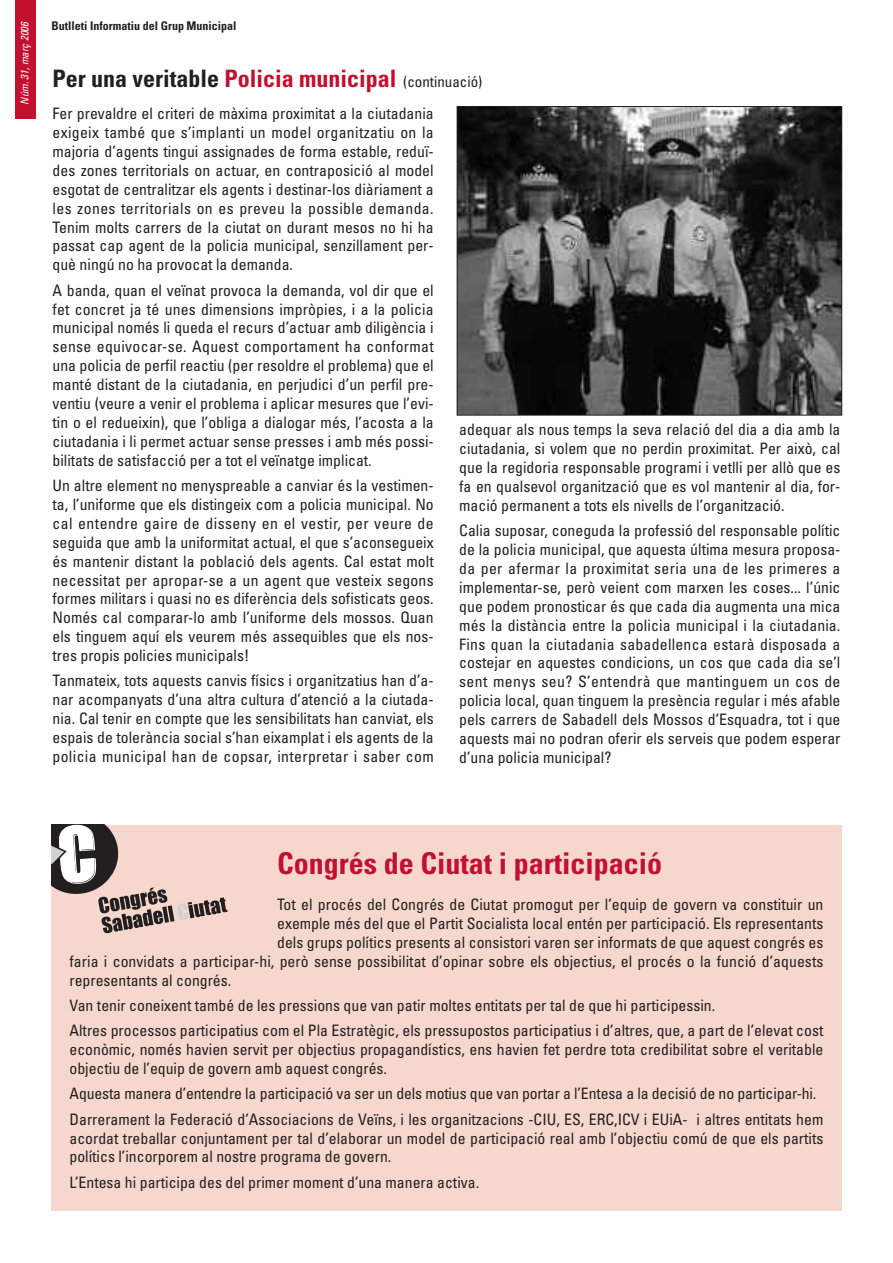
<style>
.page{position:relative;width:893px;height:1263px;background:#fff}
.page>*{position:absolute;margin:0;border:0;box-sizing:border-box;transform-origin:0 0}
.t1{font:700 condensed 30px "Univers";color:#c3102f}
.t2{font:700 condensed 24px "Univers";color:#c3102f}
.t3{font:condensed 15.75px/18.9px "Univers";color:#231f20;text-align:justify}
.t4{font:700 condensed 12px "Univers";color:#231f20}
.t5{font:italic condensed 10.65px "Univers";color:#fff}
.s1{color:#231f20}
.s2{font-weight:400;font-size:15px;color:#231f20}
</style>
<div class="page">
<div style="left:51px;top:825px;width:791px;height:385px;background:#f5d7ce"></div>
<svg style="left:51px;top:825px;width:177px;height:109px"></svg>
<div style="left:15px;top:0;width:20px;height:119px;background:#c3102f"></div>
<img style="left:459px;top:108px;width:381px;height:305px">
<div style="left:457px;top:106px;width:385px;height:309px;border:1px solid #231f20"></div>
<p class="t5" style="left:21px;top:105px;width:85px;rotate:-90deg">Núm. 31, març 2006</p>
<p class="t4" style="left:52px;top:21px;width:187px">Butlletí Informatiu del Grup Municipal</p>
<h2 class="t2" style="left:53px;top:70px;width:431px"><span class="s1">Per una veritable</span> Policia municipal <span class="s2">(continuació)</span></h2>
<p class="t3" style="left:53px;top:105px;width:383px">Fer prevaldre el criteri de màxima proximitat a la ciutadania exigeix també que s’implanti un model organitzatiu on la majoria d’agents tingui assignades de forma estable, reduï&shy;des zones territorials on actuar, en contraposició al model esgotat de centralitzar els agents i destinar-los diàriament a les zones territorials on es preveu la possible demanda.<br>Tenim molts carrers de la ciutat on durant mesos no hi ha passat cap agent de la policia municipal, senzillament per&shy;què ningú no ha provocat la demanda.</p>
<p class="t3" style="left:53px;top:282px;width:383px">A banda, quan el veïnat provoca la demanda, vol dir que el fet concret ja té unes dimensions impròpies, i a la policia municipal només li queda el recurs d’actuar amb diligència i sense equivocar-se. Aquest comportament ha conformat una policia de perfil reactiu (per resoldre el problema) que el manté distant de la ciutadania, en perjudici d’un perfil pre&shy;ventiu (veure a venir el problema i aplicar mesures que l’evi&shy;tin o el redueixin), que l’obliga a dialogar més, l’acosta a la ciutadania i li permet actuar sense presses i amb més possi&shy;bilitats de satisfacció per a tot el veïnatge implicat.</p>
<p class="t3" style="left:53px;top:477px;width:383px">Un altre element no menyspreable a canviar és la vestimen&shy;ta, l’uniforme que els distingeix com a policia municipal. No cal entendre gaire de disseny en el vestir, per veure de seguida que amb la uniformitat actual, el que s’aconsegueix és mantenir distant la població dels agents. Cal estat molt necessitat per apropar-se a un agent que vesteix segons formes militars i quasi no es diferència dels sofisticats geos.<br>Només cal comparar-lo amb l’uniforme dels mossos. Quan els tinguem aquí els veurem més assequibles que els nos&shy;tres propis policies municipals!</p>
<p class="t3" style="left:53px;top:673px;width:383px">Tanmateix, tots aquests canvis físics i organitzatius han d’a&shy;nar acompanyats d’una altra cultura d’atenció a la ciutada&shy;nia. Cal tenir en compte que les sensibilitats han canviat, els espais de tolerància social s’han eixamplat i els agents de la policia municipal han de copsar, interpretar i saber com</p>
<p class="t3" style="left:459px;top:421px;width:383px">adequar als nous temps la seva relació del dia a dia amb la ciutadania, si volem que no perdin proximitat. Per això, cal que la regidoria responsable programi i vetlli per allò que es fa en qualsevol organització que es vol mantenir al dia, for&shy;mació permanent a tots els nivells de l’organització.</p>
<p class="t3" style="left:459px;top:522px;width:383px">Calia suposar, coneguda la professió del responsable polític de la policia municipal, que aquesta última mesura proposa&shy;da per afermar la proximitat seria una de les primeres a implementar-se, però veient com marxen les coses... l’únic que podem pronosticar és que cada dia augmenta una mica més la distància entre la policia municipal i la ciutadania.<br>Fins quan la ciutadania sabadellenca estarà disposada a costejar en aquestes condicions, un cos que cada dia se’l sent menys seu? S’entendrà que mantinguem un cos de policia local, quan tinguem la presència regular i més afable pels carrers de Sabadell dels Mossos d’Esquadra, tot i que aquests mai no podran oferir els serveis que podem esperar d’una policia municipal?</p>
<h1 class="t1" style="left:277px;top:852px;width:386px">Congrés de Ciutat i participació</h1>
<p class="t3" style="left:277px;top:896px;width:548px">Tot el procés del Congrés de Ciutat promogut per l’equip de govern va constituir un</p>
<p class="t3" style="left:277px;top:915px;width:548px">exemple més del que el Partit Socialista local entén per participació. Els representants</p>
<p class="t3" style="left:277px;top:934px;width:548px">dels grups polítics presents al consistori varen ser informats de que aquest congrés es</p>
<p class="t3" style="left:70px;top:953px;width:755px">faria i convidats a participar-hi, però sense possibilitat d’opinar sobre els objectius, el procés o la funció d’aquests</p>
<p class="t3" style="left:70px;top:972px;width:163px">representants al congrés.</p>
<p class="t3" style="left:70px;top:994px;width:755px;line-height:25.3px">Van tenir coneixent també de les pressions que van patir moltes entitats per tal de que hi participessin.<br>Altres processos participatius com el Pla Estratègic, els pressupostos participatius i d’altres, que, a part de l’elevat cost</p>
<p class="t3" style="left:70px;top:1041px;width:755px">econòmic, només havien servit per objectius propagandístics, ens havien fet perdre tota credibilitat sobre el veritable objectiu de l’equip de govern amb aquest congrés.</p>
<p class="t3" style="left:70px;top:1082px;width:755px;line-height:25.3px">Aquesta manera d’entendre la participació va ser un dels motius que van portar a l’Entesa a la decisió de no participar-hi.<br>Darrerament la Federació d’Associacions de Veïns, i les organitzacions -CIU, ES, ERC,ICV i EUiA- i altres entitats hem</p>
<p class="t3" style="left:70px;top:1130px;width:755px">acordat treballar conjuntament per tal d’elaborar un model de participació real amb l’objectiu comú de que els partits polítics l’incorporem al nostre programa de govern.</p>
<p class="t3" style="left:70px;top:1174px;width:411px">L’Entesa hi participa des del primer moment d’una manera activa.</p>
</div>
